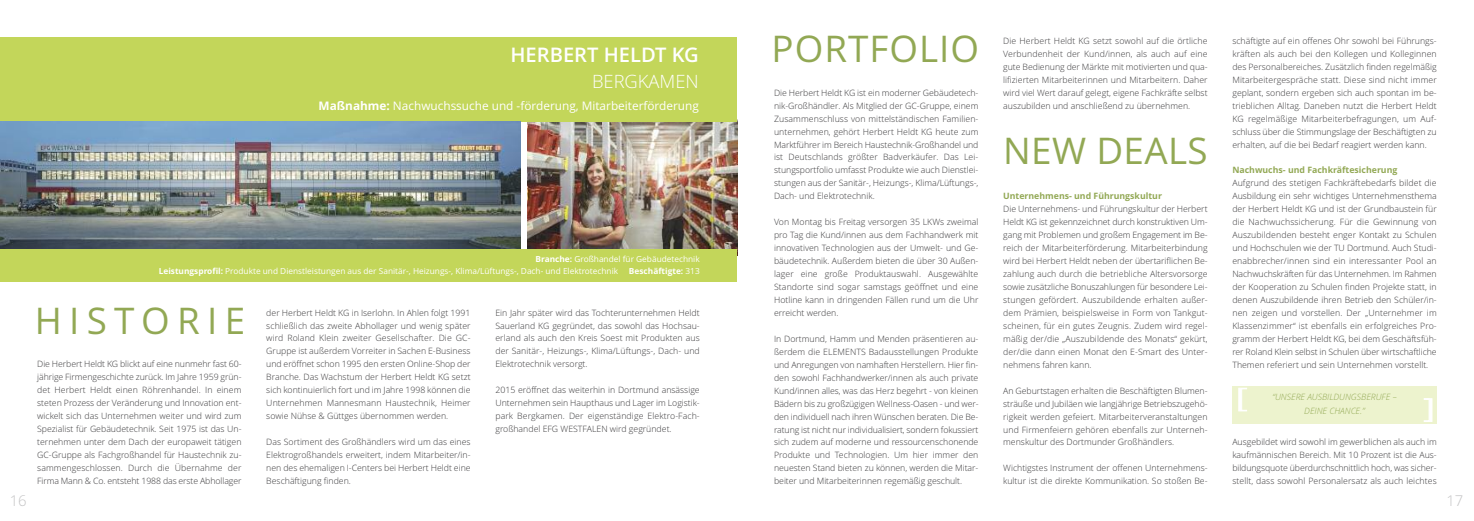
<style>
.page{position:relative;width:1474px;height:521px;background:#fff}
.page>*{position:absolute;margin:0;border:0;box-sizing:border-box;transform-origin:0 0}
.t1{font:36.75px "Open Sans";letter-spacing:.03em;color:#92a854}
.t2{font:36.75px "Open Sans";letter-spacing:.2em;color:#92a854}
.t3{font:36.75px "Open Sans";letter-spacing:.01em;color:#92a854}
.t4{font:600 20.12px "Open Sans";color:#fff}
.t5{font:300 18.38px "Open Sans";color:#fff}
.t6{font:300 14.88px "Open Sans";color:#c3c3c4}
.t7{font:11.81px "Open Sans";color:#fff}
.t8{font:300 8.75px/13px "Open Sans";color:#39383a;text-align:justify}
.t9{font:700 8.75px "Open Sans";color:#92a854}
.t10{font:italic 300 8.75px/13.1px "Open Sans";color:#92a854;text-align:center}
.t11{font:8.31px/11.4px "Open Sans";color:#fff}
.t12{font:700 8.31px "Open Sans";color:#fff}
.s1{font-weight:700}
.s2{font-weight:400}
</style>
<div class="page">
<img style="left:527px;top:122px;width:210px;height:127px">
<div style="left:0;top:37px;width:737px;height:85px;background:#c3d65a"></div>
<img style="left:0;top:122px;width:520px;height:127px">
<div style="left:0;top:249px;width:737px;height:33px;background:#c3d65a"></div>
<div style="left:1232px;top:386px;width:204px;height:38px;background:#edf3ce"></div>
<h3 class="t6" style="left:10px;top:492px;width:18px">16</h3>
<h1 class="t1" style="left:771px;top:28px;width:209px">PORTFOLIO</h1>
<p class="t8" style="left:1003px;top:34px;width:206px">Die Herbert Heldt KG setzt sowohl auf die örtliche Verbundenheit der Kund/innen, als auch auf eine gute Bedienung der Märkte mit motivierten und qua&shy;lifizierten Mitarbeiterinnen und Mitarbeitern. Daher wird viel Wert darauf gelegt, eigene Fachkräfte selbst auszubilden und anschließend zu übernehmen.</p>
<p class="t8" style="left:1232px;top:34px;width:206px">schäftigte auf ein offenes Ohr sowohl bei Führungs&shy;kräften als auch bei den Kollegen und Kolleginnen des Personalbereiches. Zusätzlich finden regelmäßig Mitarbeitergespräche statt. Diese sind nicht immer geplant, sondern ergeben sich auch spontan im be&shy;trieblichen Alltag. Daneben nutzt die Herbert Heldt KG regelmäßige Mitarbeiterbefragungen, um Auf&shy;schluss über die Stimmungslage der Beschäftigten zu erhalten, auf die bei Bedarf reagiert werden kann.</p>
<p class="t9" style="left:1232px;top:165px;width:166px">Nachwuchs- und Fachkräftesicherung</p>
<p class="t8" style="left:1232px;top:177px;width:206px">Aufgrund des stetigen Fachkräftebedarfs bildet die Ausbildung ein sehr wichtiges Unternehmensthema der Herbert Heldt KG und ist der Grundbaustein für die Nachwuchssicherung. Für die Gewinnung von Auszubildenden besteht enger Kontakt zu Schulen und Hochschulen wie der TU Dortmund. Auch Studi&shy;enabbrecher/innen sind ein interessanter Pool an Nachwuchskräften für das Unternehmen. Im Rahmen der Kooperation zu Schulen finden Projekte statt, in denen Auszubildende ihren Betrieb den Schüler/in&shy;nen zeigen und vorstellen. Der „Unternehmer im Klassenzimmer“ ist ebenfalls ein erfolgreiches Pro&shy;gramm der Herbert Heldt KG, bei dem Geschäftsfüh&shy;rer Roland Klein selbst in Schulen über wirtschaftliche Themen referiert und sein Unternehmen vorstellt.</p>
<h2 class="t4" style="left:510px;top:43px;width:190px">HERBERT HELDT KG</h2>
<h3 class="t5" style="left:592px;top:71px;width:108px">BERGKAMEN</h3>
<h3 class="t7" style="left:318px;top:99px;width:382px"><span class="s1">Maßnahme:</span> Nachwuchssuche und -förderung, Mitarbeiterförderung</h3>
<p class="t8" style="left:774px;top:86px;width:206px">Die Herbert Heldt KG ist ein moderner Gebäudetech&shy;nik-Großhändler. Als Mitglied der GC-Gruppe, einem Zusammenschluss von mittelständischen Familien&shy;unternehmen, gehört Herbert Heldt KG heute zum Marktführer im Bereich Haustechnik-Großhandel und ist Deutschlands größter Badverkäufer. Das Lei&shy;stungsportfolio umfasst Produkte wie auch Dienstlei&shy;stungen aus der Sanitär-, Heizungs-, Klima/Lüftungs-, Dach- und Elektrotechnik.</p>
<p class="t8" style="left:774px;top:216px;width:206px">Von Montag bis Freitag versorgen 35 LKWs zweimal pro Tag die Kund/innen aus dem Fachhandwerk mit innovativen Technologien aus der Umwelt- und Ge&shy;bäudetechnik. Außerdem bieten die über 30 Außen&shy;lager eine große Produktauswahl. Ausgewählte Standorte sind sogar samstags geöffnet und eine Hotline kann in dringenden Fällen rund um die Uhr erreicht werden.</p>
<p class="t8" style="left:774px;top:332px;width:206px">In Dortmund, Hamm und Menden präsentieren au&shy;ßerdem die ELEMENTS Badausstellungen Produkte und Anregungen von namhaften Herstellern. Hier fin&shy;den sowohl Fachhandwerker/innen als auch private Kund/innen alles, was das Herz begehrt - von kleinen Bädern bis zu großzügigen Wellness-Oasen - und wer&shy;den individuell nach ihren Wünschen beraten. Die Be&shy;ratung ist nicht nur individualisiert, sondern fokussiert sich zudem auf moderne und ressourcenschonende Produkte und Technologien. Um hier immer den neuesten Stand bieten zu können, werden die Mitar&shy;beiter und Mitarbeiterinnen regemäßig geschult.</p>
<h1 class="t3" style="left:1003px;top:130px;width:206px">NEW DEALS</h1>
<p class="t9" style="left:1003px;top:191px;width:160px">Unternehmens- und Führungskultur</p>
<p class="t8" style="left:1003px;top:203px;width:206px">Die Unternehmens- und Führungskultur der Herbert Heldt KG ist gekennzeichnet durch konstruktiven Um&shy;gang mit Problemen und großem Engagement im Be&shy;reich der Mitarbeiterförderung. Mitarbeiterbindung wird bei Herbert Heldt neben der übertariflichen Be&shy;zahlung auch durch die betriebliche Altersvorsorge sowie zusätzliche Bonuszahlungen für besondere Lei&shy;stungen gefördert. Auszubildende erhalten außer&shy;dem Prämien, beispielsweise in Form von Tankgut&shy;scheinen, für ein gutes Zeugnis. Zudem wird regel&shy;mäßig der/die „Auszubildende des Monats“ gekürt, der/die dann einen Monat den E-Smart des Unter&shy;nehmens fahren kann.</p>
<p class="t8" style="left:1003px;top:384px;width:206px">An Geburtstagen erhalten die Beschäftigten Blumen&shy;sträuße und Jubiläen wie langjährige Betriebszugehö&shy;rigkeit werden gefeiert. Mitarbeiterveranstaltungen und Firmenfeiern gehören ebenfalls zur Unterneh&shy;menskultur des Dortmunder Großhändlers.</p>
<p class="t8" style="left:1003px;top:462px;width:206px">Wichtigstes Instrument der offenen Unternehmens&shy;kultur ist die direkte Kommunikation. So stoßen Be-</p>
<p class="t11" style="left:159px;top:254px;width:542px;text-indent:377px"><span class="s1">Branche:</span> Großhandel für Gebäudetechnik<br><span class="s1">Leistungsprofil:</span> Produkte und Dienstleistungen aus der Sanitär-, Heizungs-, Klima/Lüftungs-, Dach- und Elektrotechnik</p>
<p class="t12" style="left:629px;top:266px;width:72px">Beschäftigte: <span class="s2">313</span></p>
<h1 class="t2" style="left:35px;top:300px;width:212px">HISTORIE</h1>
<p class="t8" style="left:266px;top:306px;width:206px">der Herbert Heldt KG in Iserlohn. In Ahlen folgt 1991 schließlich das zweite Abhollager und wenig später wird Roland Klein zweiter Gesellschafter. Die GC-Gruppe ist außerdem Vorreiter in Sachen E-Business und eröffnet schon 1995 den ersten Online-Shop der Branche. Das Wachstum der Herbert Heldt KG setzt sich kontinuierlich fort und im Jahre 1998 können die Unternehmen Mannesmann Haustechnik, Heimer sowie Nühse &amp; Güttges übernommen werden.</p>
<p class="t8" style="left:266px;top:435px;width:206px">Das Sortiment des Großhändlers wird um das eines Elektrogroßhandels erweitert, indem Mitarbeiter/in&shy;nen des ehemaligen I-Centers bei Herbert Heldt eine Beschäftigung finden.</p>
<p class="t8" style="left:495px;top:306px;width:206px">Ein Jahr später wird das Tochterunternehmen Heldt Sauerland KG gegründet, das sowohl das Hochsau&shy;erland als auch den Kreis Soest mit Produkten aus der Sanitär-, Heizungs-, Klima/Lüftungs-, Dach- und Elektrotechnik versorgt.</p>
<p class="t8" style="left:495px;top:384px;width:206px">2015 eröffnet das weiterhin in Dortmund ansässige Unternehmen sein Haupthaus und Lager im Logistik&shy;park Bergkamen. Der eigenständige Elektro-Fach&shy;großhandel EFG WESTFALEN wird gegründet.</p>
<p class="t10" style="left:1272px;top:391px;width:126px">“UNSERE AUSBILDUNGSBERUFE –<br>DEINE CHANCE.”</p>
<p class="t8" style="left:37px;top:358px;width:206px">Die Herbert Heldt KG blickt auf eine nunmehr fast 60- jährige Firmengeschichte zurück. Im Jahre 1959 grün&shy;det Herbert Heldt einen Röhrenhandel. In einem steten Prozess der Veränderung und Innovation ent&shy;wickelt sich das Unternehmen weiter und wird zum Spezialist für Gebäudetechnik. Seit 1975 ist das Un&shy;ternehmen unter dem Dach der europaweit tätigen GC-Gruppe als Fachgroßhandel für Haustechnik zu&shy;sammengeschlossen. Durch die Übernahme der Firma Mann &amp; Co. entsteht 1988 das erste Abhollager</p>
<p class="t8" style="left:1232px;top:436px;width:206px">Ausgebildet wird sowohl im gewerblichen als auch im kaufmännischen Bereich. Mit 10 Prozent ist die Aus&shy;bildungsquote überdurchschnittlich hoch, was sicher&shy;stellt, dass sowohl Personalersatz als auch leichtes</p>
<h3 class="t6" style="left:1446px;top:492px;width:18px">17</h3>
</div>
